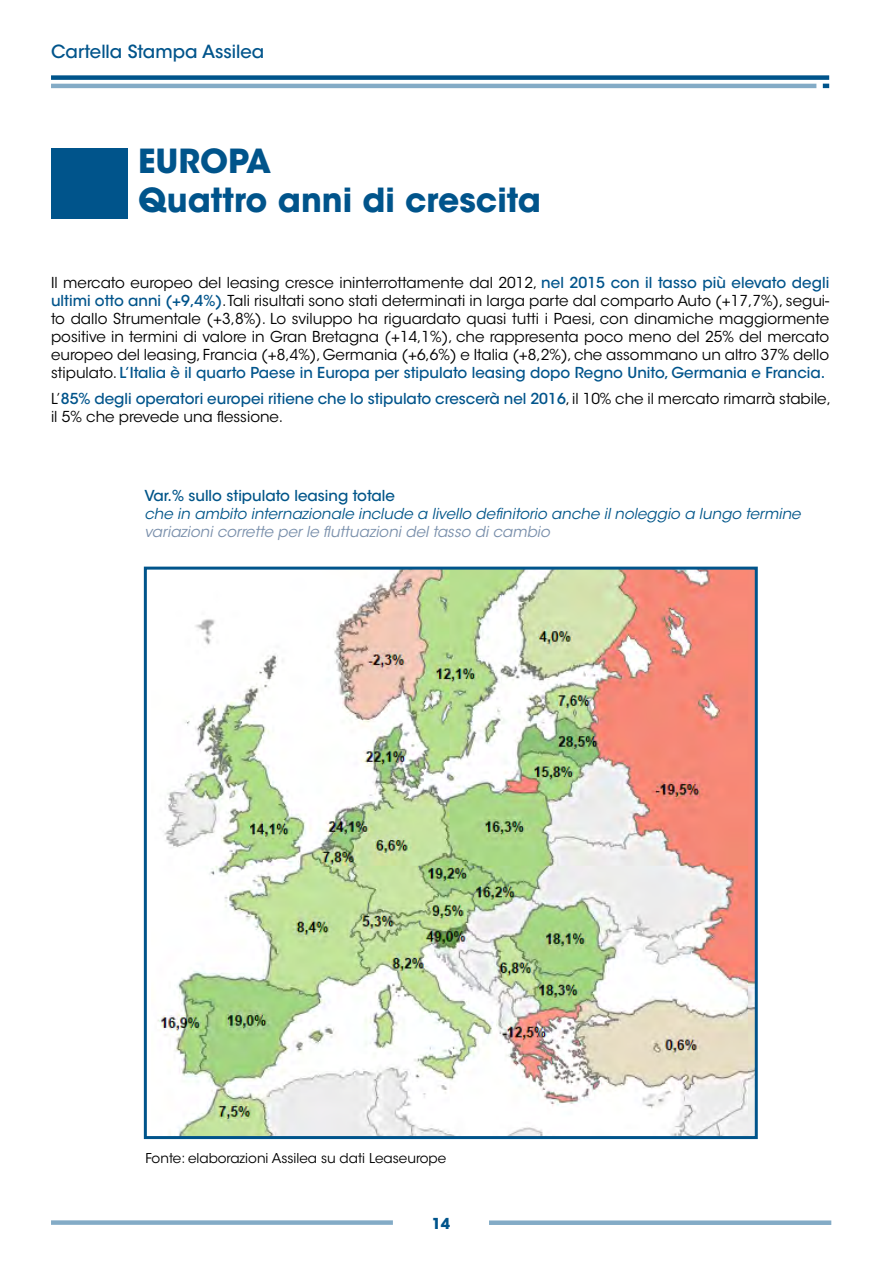
<style>
.page{position:relative;width:893px;height:1263px;background:#fff}
.page>*{position:absolute;margin:0;border:0;box-sizing:border-box;transform-origin:0 0}
.t1{font:700 33px/39px "ITC Avant Garde Std";color:#00548b}
.t2{font:500 18px "ITC Avant Garde Std";color:#00548b}
.t3{font:15px/18px "ITC Avant Garde Std";color:#000;text-align:justify}
.t4{font:italic 15px "ITC Avant Garde Std";color:#005589}
.t5{font:italic 15px "ITC Avant Garde Std";color:#798fab}
.t6{font:500 15px "ITC Avant Garde Std";color:#005589}
.t7{font:700 15px "ITC Avant Garde Std";color:#00548b}
.t8{font:13.5px "ITC Avant Garde Std";color:#000}
.s1{font-weight:500;color:#00548b}
</style>
<div class="page">
<div style="left:51px;top:75px;width:778px;height:5px;background:#00548b"></div>
<hr style="left:51px;top:84px;width:765px;height:4px;background:#83abc6">
<svg style="left:823px;top:84px;width:6px;height:4px"></svg>
<div style="left:51px;top:1220px;width:342px;height:5px;background:#83abc6"></div>
<div style="left:489px;top:1220px;width:342px;height:5px;background:#83abc6"></div>
<div style="left:51px;top:149px;width:77px;height:70px;background:#00548b"></div>
<img style="left:157px;top:571px;width:597px;height:564px">
<div style="left:144px;top:567px;width:614px;height:572px;border:3px solid #00548b"></div>
<p class="t2" style="left:51px;top:40px;width:215px">Cartella Stampa Assilea</p>
<h1 class="t1" style="left:138px;top:141px;width:404px">EUROPA<br>Quattro anni di crescita</h1>
<p class="t3" style="left:51px;top:273px;width:780px">Il mercato europeo del leasing cresce ininterrottamente dal 2012, <span class="s1">nel 2015 con il tasso più elevato degli ultimi otto anni (+9,4%)</span>. Tali risultati sono stati determinati in larga parte dal comparto Auto (+17,7%), segui&shy;to dallo Strumentale (+3,8%). Lo sviluppo ha riguardato quasi tutti i Paesi, con dinamiche maggiormente positive in termini di valore in Gran Bretagna (+14,1%), che rappresenta poco meno del 25% del mercato europeo del leasing, Francia (+8,4%), Germania (+6,6%) e Italia (+8,2%), che assommano un altro 37% dello stipulato. <span class="s1">L’Italia è il quarto Paese in Europa per stipulato leasing dopo Regno Unito, Germania e Francia.</span></p>
<p class="t3" style="left:51px;top:390px;width:781px">L’<span class="s1">85% degli operatori europei ritiene che lo stipulato crescerà nel 2016</span>, il 10% che il mercato rimarrà stabile, il 5% che prevede una flessione.</p>
<p class="t6" style="left:145px;top:486px;width:252px">Var.% sullo stipulato leasing totale</p>
<p class="t4" style="left:145px;top:505px;width:658px">che in ambito internazionale include a livello definitorio anche il noleggio a lungo termine</p>
<p class="t5" style="left:145px;top:523px;width:407px">variazioni corrette per le fluttuazioni del tasso di cambio</p>
<p class="t8" style="left:145px;top:1150px;width:302px">Fonte: elaborazioni Assilea su dati Leaseurope</p>
<p class="t7" style="left:432px;top:1213px;width:20px">14</p>
</div>
